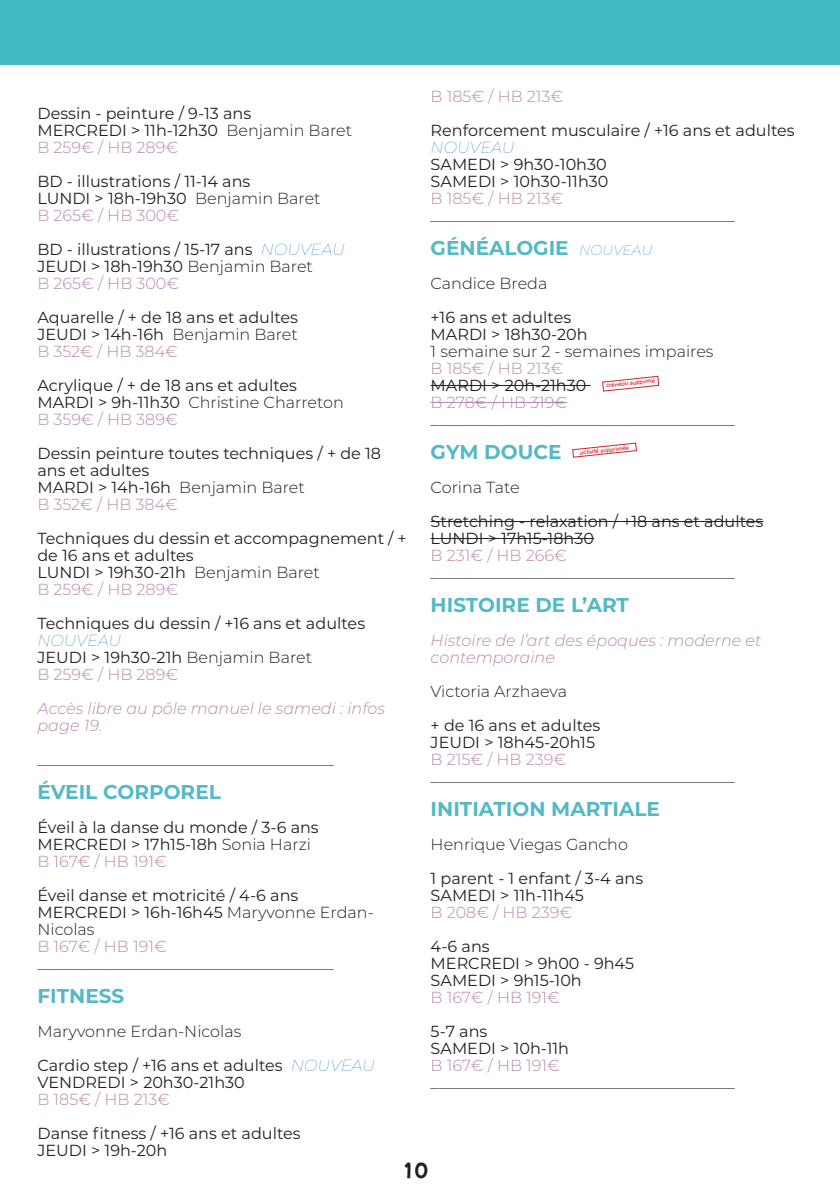
<style>
.page{position:relative;width:840px;height:1191px;background:#fff}
.page>*{position:absolute;margin:0;border:0;box-sizing:border-box;transform-origin:0 0}
.t1{font:700 20px "Montserrat";color:#53b9c6}
.t2{font:18px "Mochiy Pop One";color:#231f20}
.t3{font:16px/17px "Montserrat";color:#231f20}
.t4{font:300 16px "Montserrat";color:#231f20}
.t5{font:300 16px "Montserrat";color:#b988ae}
.t6{font:italic 300 16px/17px "Montserrat";color:#b988ae}
.t7{font:italic 6px "Balsamiq Sans";color:#d1232a}
.s1{font-weight:300}
.s2{font-weight:100;font-style:italic;color:#0674b6}
.s3{font-weight:400}
.s4{font-weight:100;font-style:italic;font-size:14px;color:#0674b6}
</style>
<div class="page">
<hr style="left:430px;top:385px;width:160px;height:1px;background:#231f20">
<hr style="left:430px;top:402px;width:137px;height:1px;background:#b988ae">
<hr style="left:430px;top:521px;width:333px;height:1px;background:#231f20">
<hr style="left:430px;top:538px;width:163px;height:1px;background:#231f20">
<div style="left:0;top:0;width:839px;height:65px;background:#44bbc4"></div>
<svg style="left:572px;top:442px;width:64px;height:16px"></svg>
<svg style="left:602px;top:376px;width:57px;height:16px"></svg>
<p class="t3" style="left:37px;top:104px;width:215px">Dessin - peinture / 9-13 ans</p>
<p class="t3" style="left:37px;top:121px;width:316px">MERCREDI &gt; 11h-12h30 <span class="s1">Benjamin Baret</span></p>
<p class="t5" style="left:37px;top:136px;width:142px">B 259€ / HB 289€</p>
<p class="t3" style="left:37px;top:172px;width:214px">BD - illustrations / 11-14 ans</p>
<p class="t3" style="left:37px;top:189px;width:284px">LUNDI &gt; 18h-19h30 <span class="s1">Benjamin Baret</span></p>
<p class="t5" style="left:37px;top:204px;width:143px">B 265€ / HB 300€</p>
<p class="t3" style="left:37px;top:240px;width:309px">BD - illustrations / 15-17 ans <span class="s2">NOUVEAU</span></p>
<p class="t3" style="left:37px;top:257px;width:277px">JEUDI &gt; 18h-19h30 <span class="s1">Benjamin Baret</span></p>
<p class="t5" style="left:37px;top:272px;width:143px">B 265€ / HB 300€</p>
<p class="t3" style="left:37px;top:308px;width:262px">Aquarelle / + de 18 ans et adultes</p>
<p class="t3" style="left:37px;top:325px;width:262px">JEUDI &gt; 14h-16h <span class="s1">Benjamin Baret</span></p>
<p class="t5" style="left:37px;top:340px;width:142px">B 352€ / HB 384€</p>
<p class="t3" style="left:37px;top:376px;width:261px">Acrylique / + de 18 ans et adultes</p>
<p class="t4" style="left:37px;top:391px;width:308px"><span class="s3">MARDI &gt; 9h-11h30</span> Christine Charreton</p>
<p class="t5" style="left:37px;top:408px;width:142px">B 359€ / HB 389€</p>
<p class="t3" style="left:37px;top:444px;width:345px">Dessin peinture toutes techniques / + de 18 ans et adultes</p>
<p class="t3" style="left:37px;top:478px;width:269px">MARDI &gt; 14h-16h <span class="s1">Benjamin Baret</span></p>
<p class="t5" style="left:37px;top:493px;width:142px">B 352€ / HB 384€</p>
<p class="t3" style="left:37px;top:529px;width:370px">Techniques du dessin et accompagnement / + de 16 ans et adultes</p>
<p class="t3" style="left:37px;top:563px;width:283px">LUNDI &gt; 19h30-21h <span class="s1">Benjamin Baret</span></p>
<p class="t5" style="left:37px;top:578px;width:142px">B 259€ / HB 289€</p>
<p class="t3" style="left:37px;top:614px;width:329px">Techniques du dessin / +16 ans et adultes<br><span class="s2">NOUVEAU</span></p>
<p class="t3" style="left:37px;top:648px;width:276px">JEUDI &gt; 19h30-21h <span class="s1">Benjamin Baret</span></p>
<p class="t5" style="left:37px;top:663px;width:142px">B 259€ / HB 289€</p>
<p class="t6" style="left:37px;top:699px;width:349px">Accès libre au pôle manuel le samedi : infos page 19.</p>
<p class="t4" style="left:37px;top:748px;width:298px">_____________________________________</p>
<p class="t1" style="left:37px;top:777px;width:185px">ÉVEIL CORPOREL</p>
<p class="t3" style="left:37px;top:818px;width:283px">Éveil à la danse du monde / 3-6 ans</p>
<p class="t3" style="left:37px;top:835px;width:275px">MERCREDI &gt; 17h15-18h <span class="s1">Sonia Harzi</span></p>
<p class="t5" style="left:37px;top:850px;width:131px">B 167€ / HB 191€</p>
<p class="t3" style="left:37px;top:886px;width:262px">Éveil danse et motricité / 4-6 ans</p>
<p class="t3" style="left:37px;top:903px;width:337px">MERCREDI &gt; 16h-16h45 <span class="s1">Maryvonne Erdan-</span></p>
<p class="t4" style="left:37px;top:918px;width:59px">Nicolas</p>
<p class="t5" style="left:37px;top:935px;width:131px">B 167€ / HB 191€</p>
<p class="t4" style="left:37px;top:952px;width:298px">_____________________________________</p>
<p class="t1" style="left:37px;top:981px;width:88px">FITNESS</p>
<p class="t4" style="left:37px;top:1020px;width:205px">Maryvonne Erdan-Nicolas</p>
<p class="t3" style="left:37px;top:1056px;width:339px">Cardio step / +16 ans et adultes <span class="s2">NOUVEAU</span></p>
<p class="t3" style="left:37px;top:1073px;width:209px">VENDREDI &gt; 20h30-21h30</p>
<p class="t5" style="left:37px;top:1088px;width:134px">B 185€ / HB 213€</p>
<p class="t3" style="left:37px;top:1124px;width:264px">Danse fitness / +16 ans et adultes</p>
<p class="t3" style="left:37px;top:1141px;width:131px">JEUDI &gt; 19h-20h</p>
<p class="t5" style="left:430px;top:85px;width:134px">B 185€ / HB 213€</p>
<p class="t3" style="left:430px;top:121px;width:365px">Renforcement musculaire / +16 ans et adultes<br><span class="s2">NOUVEAU</span></p>
<p class="t3" style="left:430px;top:155px;width:177px">SAMEDI &gt; 9h30-10h30</p>
<p class="t3" style="left:430px;top:172px;width:179px">SAMEDI &gt; 10h30-11h30</p>
<p class="t5" style="left:430px;top:187px;width:134px">B 185€ / HB 213€</p>
<p class="t4" style="left:430px;top:204px;width:306px">______________________________________</p>
<p class="t1" style="left:430px;top:233px;width:223px">GÉNÉALOGIE <span class="s4">NOUVEAU</span></p>
<p class="t4" style="left:430px;top:272px;width:118px">Candice Breda</p>
<p class="t3" style="left:430px;top:308px;width:142px">+16 ans et adultes</p>
<p class="t3" style="left:430px;top:325px;width:158px">MARDI &gt; 18h30-20h</p>
<p class="t4" style="left:430px;top:340px;width:284px">1 semaine sur 2 - semaines impaires</p>
<p class="t5" style="left:430px;top:357px;width:134px">B 185€ / HB 213€</p>
<p class="t3" style="left:430px;top:376px;width:157px">MARDI &gt; 20h-21h30</p>
<p class="t5" style="left:430px;top:391px;width:138px">B 278€ / HB 319€</p>
<p class="t4" style="left:430px;top:408px;width:306px">______________________________________</p>
<p class="t1" style="left:430px;top:437px;width:132px">GYM DOUCE</p>
<p class="t4" style="left:430px;top:476px;width:91px">Corina Tate</p>
<p class="t3" style="left:430px;top:512px;width:334px">Stretching - relaxation / +18 ans et adultes</p>
<p class="t3" style="left:430px;top:529px;width:165px">LUNDI &gt; 17h15-18h30</p>
<p class="t5" style="left:430px;top:544px;width:138px">B 231€ / HB 266€</p>
<p class="t4" style="left:430px;top:561px;width:306px">______________________________________</p>
<p class="t1" style="left:430px;top:590px;width:200px">HISTOIRE DE L’ART</p>
<p class="t6" style="left:430px;top:631px;width:332px">Histoire de l’art des époques : moderne et contemporaine</p>
<p class="t4" style="left:430px;top:680px;width:138px">Victoria Arzhaeva</p>
<p class="t3" style="left:430px;top:716px;width:171px">+ de 16 ans et adultes</p>
<p class="t3" style="left:430px;top:733px;width:166px">JEUDI &gt; 18h45-20h15</p>
<p class="t5" style="left:430px;top:748px;width:137px">B 215€ / HB 239€</p>
<p class="t4" style="left:430px;top:765px;width:306px">______________________________________</p>
<p class="t1" style="left:430px;top:794px;width:231px">INITIATION MARTIALE</p>
<p class="t4" style="left:430px;top:833px;width:199px">Henrique Viegas Gancho</p>
<p class="t3" style="left:430px;top:869px;width:214px">1 parent - 1 enfant / 3-4 ans</p>
<p class="t3" style="left:430px;top:886px;width:155px">SAMEDI &gt; 11h-11h45</p>
<p class="t5" style="left:430px;top:901px;width:143px">B 208€ / HB 239€</p>
<p class="t3" style="left:430px;top:937px;width:61px">4-6 ans</p>
<p class="t3" style="left:430px;top:954px;width:205px">MERCREDI &gt; 9h00 - 9h45</p>
<p class="t3" style="left:430px;top:971px;width:153px">SAMEDI &gt; 9h15-10h</p>
<p class="t5" style="left:430px;top:986px;width:131px">B 167€ / HB 191€</p>
<p class="t3" style="left:430px;top:1022px;width:58px">5-7 ans</p>
<p class="t3" style="left:430px;top:1039px;width:140px">SAMEDI &gt; 10h-11h</p>
<p class="t5" style="left:430px;top:1054px;width:131px">B 167€ / HB 191€</p>
<p class="t4" style="left:430px;top:1071px;width:306px">______________________________________</p>
<p class="t7" style="left:605px;top:381px;width:51px;rotate:-6deg">créneau supprimé</p>
<p class="t7" style="left:579px;top:448px;width:51px;rotate:-6deg">activité supprimée</p>
<p class="t2" style="left:402px;top:1156px;width:27px">10</p>
</div>
